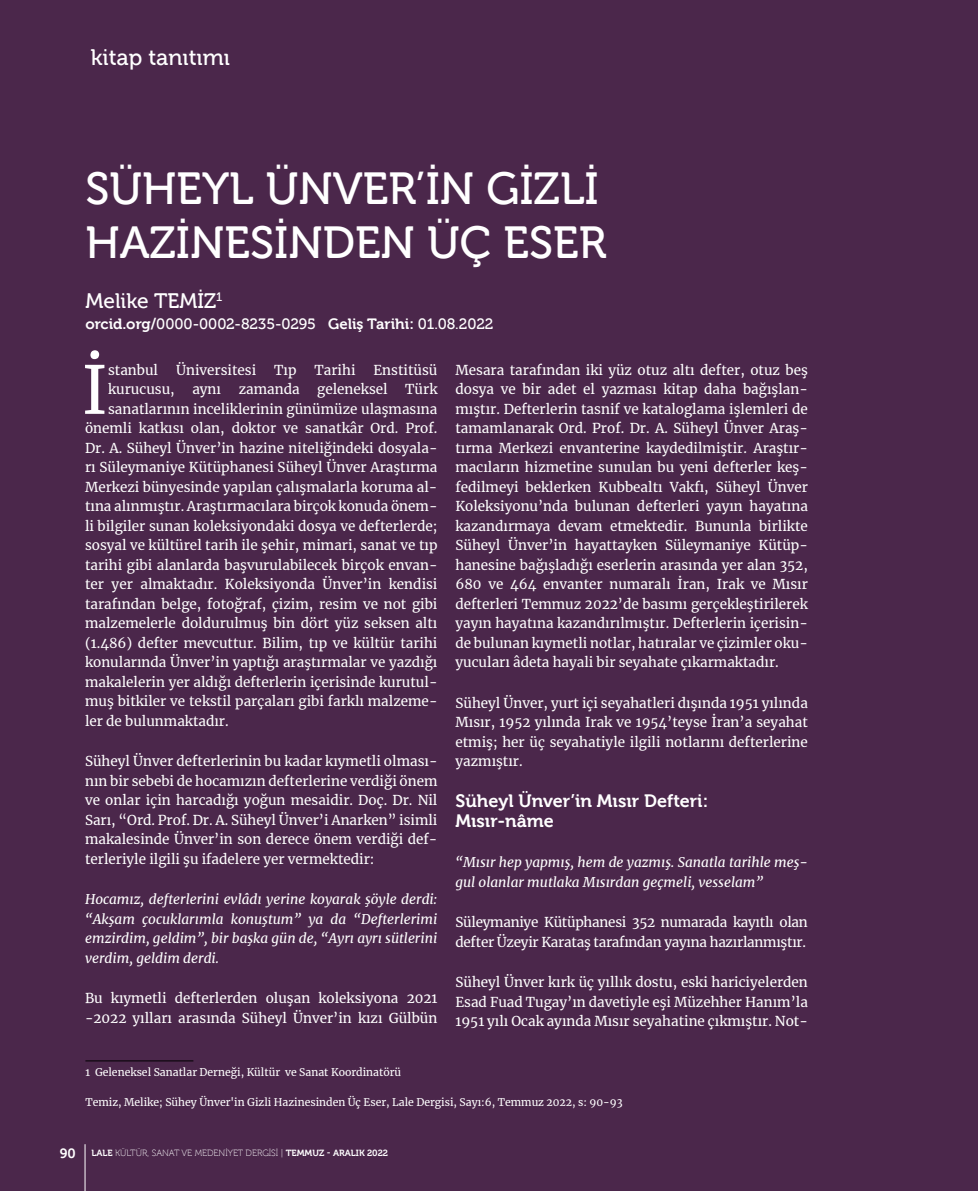
<style>
.page{position:relative;width:978px;height:1191px;background:#4b274b}
.page>*{position:absolute;margin:0;border:0;box-sizing:border-box;transform-origin:0 0}
.t1{font:66px "Merriweather";color:#fff}
.t2{font:45px/54px "Museo 500 EP";color:#fff}
.t3{font:22.5px "Museo 500 EP";color:#fff}
.t4{font:21px "Museo 500 EP";color:#fff}
.t5{font:18px/19.5px "Museo 700 EP";color:#fff}
.t6{font:15px "Museo 500 EP";color:#fff}
.t7{font:13.5px/19.5px "Merriweather";color:#fff;text-align:justify}
.t8{font:italic 13.5px/19.5px "Merriweather";color:#fff;text-align:justify}
.t9{font:13.5px/19.5px "Merriweather";letter-spacing:-.02em;color:#fff}
.t10{font:10.5px "Merriweather";color:#fff}
.t11{font:9px "Museo 100 EP";color:#fff}
.s1{font-family:"Museo 700 EP"}
.s2{font-family:"Museo 700 EP";font-size:13.5px}
</style>
<div class="page">
<hr style="left:85px;top:1144px;width:1px;height:47px;background:#fff">
<hr style="left:85px;top:1060px;width:108px;height:1px;background:#000">
<h3 class="t3" style="left:91px;top:45px;width:141px">kitap tanıtımı</h3>
<h2 class="t2" style="left:85px;top:162px;width:523px">SÜHEYL ÜNVER’İN GİZLİ<br>HAZİNESİNDEN ÜÇ ESER</h2>
<h3 class="t4" style="left:85px;top:289px;width:138px">Melike TEMİZ<sup>1</sup></h3>
<p class="t6" style="left:85px;top:316px;width:410px"><span class="s1">orcid.org/</span>0000-0002-8235-0295 <span class="s1">Geliş Tarihi:</span> 01.08.2022</p>
<h1 class="t1" style="left:81px;top:344px;width:28px">İ</h1>
<p class="t7" style="left:108px;top:360px;width:52px">stanbul</p>
<p class="t7" style="left:176px;top:360px;width:82px">Üniversitesi</p>
<p class="t7" style="left:274px;top:360px;width:24px">Tıp</p>
<p class="t7" style="left:315px;top:360px;width:42px">Tarihi</p>
<p class="t7" style="left:374px;top:360px;width:65px">Enstitüsü</p>
<p class="t7" style="left:108px;top:379px;width:68px">kurucusu,</p>
<p class="t7" style="left:192px;top:379px;width:30px">aynı</p>
<p class="t7" style="left:239px;top:379px;width:62px">zamanda</p>
<p class="t7" style="left:317px;top:379px;width:72px">geleneksel</p>
<p class="t7" style="left:405px;top:379px;width:34px">Türk</p>
<p class="t7" style="left:108px;top:399px;width:331px">sanatlarının inceliklerinin günümüze ulaşmasına</p>
<p class="t7" style="left:85px;top:418px;width:354px">önemli katkısı olan, doktor ve sanatkâr Ord. Prof.</p>
<p class="t7" style="left:85px;top:438px;width:354px">Dr. A. Süheyl Ünver’in hazine niteliğindeki dosyala-</p>
<p class="t7" style="left:85px;top:457px;width:354px">rı Süleymaniye Kütüphanesi Süheyl Ünver Araştırma</p>
<p class="t7" style="left:85px;top:477px;width:354px">Merkezi bünyesinde yapılan çalışmalarla koruma al-</p>
<p class="t7" style="left:85px;top:496px;width:354px">tına alınmıştır. Araştırmacılara birçok konuda önem-</p>
<p class="t7" style="left:85px;top:516px;width:354px">li bilgiler sunan koleksiyondaki dosya ve defterlerde;</p>
<p class="t7" style="left:85px;top:535px;width:354px">sosyal ve kültürel tarih ile şehir, mimari, sanat ve tıp</p>
<p class="t7" style="left:85px;top:555px;width:354px">tarihi gibi alanlarda başvurulabilecek birçok envan-</p>
<p class="t7" style="left:85px;top:574px;width:354px">ter yer almaktadır. Koleksiyonda Ünver’in kendisi</p>
<p class="t7" style="left:85px;top:594px;width:354px">tarafından belge, fotoğraf, çizim, resim ve not gibi</p>
<p class="t7" style="left:85px;top:613px;width:354px">malzemelerle doldurulmuş bin dört yüz seksen altı</p>
<p class="t7" style="left:85px;top:633px;width:354px">(1.486) defter mevcuttur. Bilim, tıp ve kültür tarihi</p>
<p class="t7" style="left:85px;top:652px;width:354px">konularında Ünver’in yaptığı araştırmalar ve yazdığı</p>
<p class="t7" style="left:85px;top:672px;width:354px">makalelerin yer aldığı defterlerin içerisinde kurutul-</p>
<p class="t7" style="left:85px;top:691px;width:354px">muş bitkiler ve tekstil parçaları gibi farklı malzeme-</p>
<p class="t7" style="left:85px;top:711px;width:145px">ler de bulunmaktadır.</p>
<p class="t7" style="left:85px;top:751px;width:354px">Süheyl Ünver defterlerinin bu kadar kıymetli olması&shy;nın bir sebebi de hocamızın defterlerine verdiği önem ve onlar için harcadığı yoğun mesaidir. Doç. Dr. Nil Sarı, “Ord. Prof. Dr. A. Süheyl Ünver’i Anarken” isimli makalesinde Ünver’in son derece önem verdiği def&shy;terleriyle ilgili şu ifadelere yer vermektedir:</p>
<p class="t8" style="left:85px;top:889px;width:354px">Hocamız, defterlerini evlâdı yerine koyarak şöyle derdi: “Akşam çocuklarımla konuştum” ya da “Defterlerimi emzirdim, geldim”, bir başka gün de, “Ayrı ayrı sütlerini verdim, geldim derdi.</p>
<p class="t7" style="left:85px;top:988px;width:354px">Bu kıymetli defterlerden oluşan koleksiyona 2021 -2022 yılları arasında Süheyl Ünver’in kızı Gülbün</p>
<p class="t7" style="left:455px;top:360px;width:354px">Mesara tarafından iki yüz otuz altı defter, otuz beş dosya ve bir adet el yazması kitap daha bağışlan&shy;mıştır. Defterlerin tasnif ve kataloglama işlemleri de tamamlanarak Ord. Prof. Dr. A. Süheyl Ünver Araş&shy;tırma Merkezi envanterine kaydedilmiştir. Araştır&shy;macıların hizmetine sunulan bu yeni defterler keş&shy;fedilmeyi beklerken Kubbealtı Vakfı, Süheyl Ünver Koleksiyonu’nda bulunan defterleri yayın hayatına kazandırmaya devam etmektedir. Bununla birlikte Süheyl Ünver’in hayattayken Süleymaniye Kütüp&shy;hanesine bağışladığı eserlerin arasında yer alan 352, 680 ve 464 envanter numaralı İran, Irak ve Mısır defterleri Temmuz 2022’de basımı gerçekleştirilerek yayın hayatına kazandırılmıştır. Defterlerin içerisin&shy;de bulunan kıymetli notlar, hatıralar ve çizimler oku&shy;yucuları âdeta hayali bir seyahate çıkarmaktadır.</p>
<p class="t7" style="left:455px;top:692px;width:354px">Süheyl Ünver, yurt içi seyahatleri dışında 1951 yılında Mısır, 1952 yılında Irak ve 1954’teyse İran’a seyahat etmiş; her üç seyahatiyle ilgili notlarını defterlerine yazmıştır.</p>
<h3 class="t5" style="left:455px;top:791px;width:254px">Süheyl Ünver’in Mısır Defteri:<br>Mısır-nâme</h3>
<p class="t8" style="left:455px;top:852px;width:354px">“Mısır hep yapmış, hem de yazmış. Sanatla tarihle meş&shy;gul olanlar mutlaka Mısırdan geçmeli, vesselam”</p>
<p class="t9" style="left:455px;top:912px;width:354px">Süleymaniye Kütüphanesi 352 numarada kayıtlı olan defter Üzeyir Karataş tarafından yayına hazırlanmıştır.</p>
<p class="t7" style="left:455px;top:972px;width:354px">Süheyl Ünver kırk üç yıllık dostu, eski hariciyelerden Esad Fuad Tugay’ın davetiyle eşi Müzehher Hanım’la 1951 yılı Ocak ayında Mısır seyahatine çıkmıştır. Not-</p>
<p class="t10" style="left:85px;top:1064px;width:317px">1 Geleneksel Sanatlar Derneği, Kültür ve Sanat Koordinatörü</p>
<p class="t10" style="left:85px;top:1094px;width:539px">Temiz, Melike; Sühey Ünver'in Gizli Hazinesinden Üç Eser, Lale Dergisi, Sayı:6, Temmuz 2022, s: 90-93</p>
<p class="t11" style="left:60px;top:1148px;width:330px"><span class="s2">90</span> <span class="s1">LALE</span> KÜLTÜR, SANAT VE MEDENİYET DERGİSİ | <span class="s1">TEMMUZ - ARALIK 2022</span></p>
</div>
